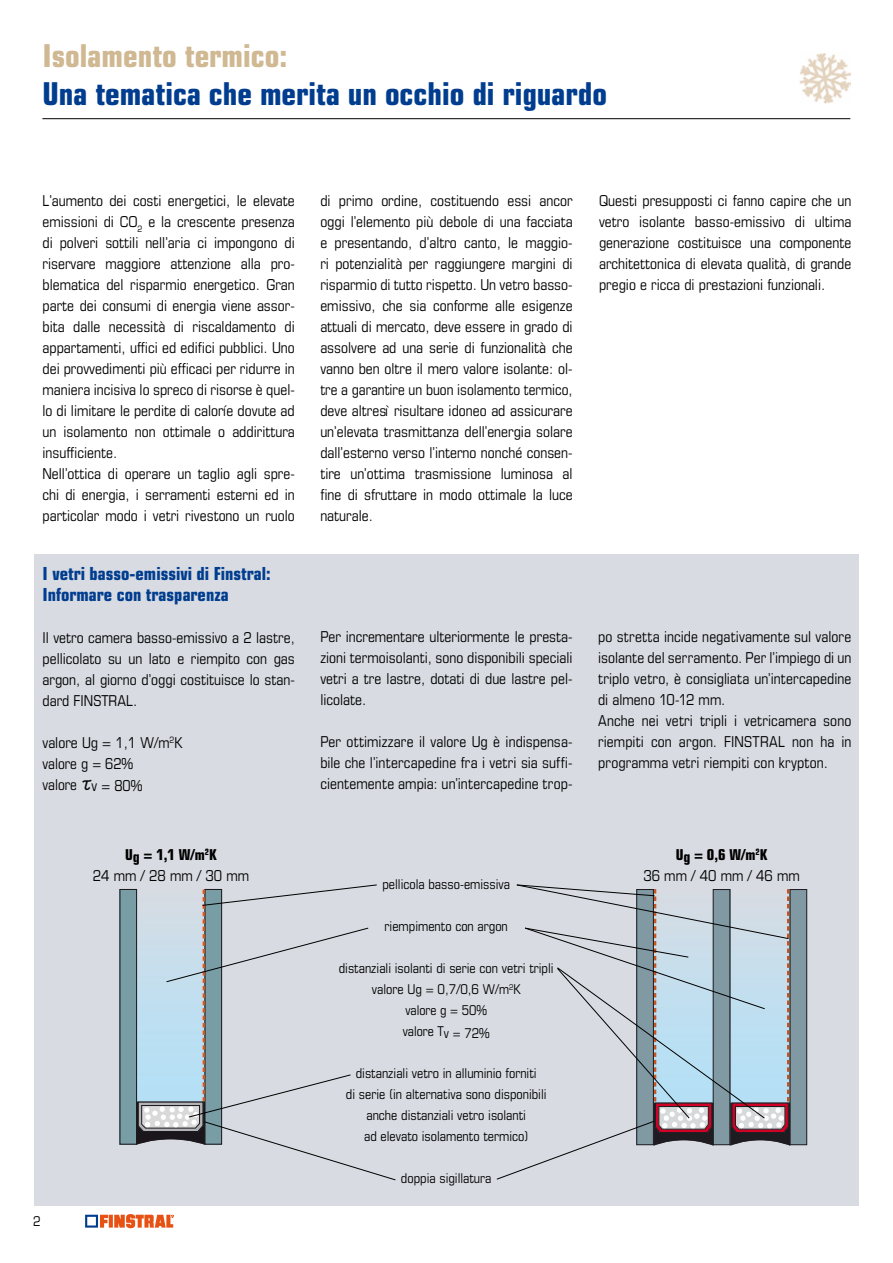
<style>
.page{position:relative;width:893px;height:1263px;background:#fff}
.page>*{position:absolute;margin:0;border:0;box-sizing:border-box;transform-origin:0 0}
.t1{font:700 condensed 31.5px "Eurostile";color:#003d8f}
.t2{font:700 condensed 31.5px "Eurostile";color:#cfb892}
.t3{font:700 condensed 18px/21px "Eurostile";color:#003d8f}
.t4{font:condensed 15px/21px "Eurostile";color:#000;text-align:justify}
.t5{font:condensed 13.5px/21px "Eurostile";color:#000;text-align:center}
.s1{font-family:"Osaka";font-stretch:normal;font-size:19.5px}
.s2{font-weight:700}
</style>
<div class="page">
<svg style="left:109px;top:1215px;width:4px;height:12px"></svg>
<svg style="left:114px;top:1214px;width:60px;height:15px"></svg>
<svg style="left:85px;top:1215px;width:23px;height:12px"></svg>
<div style="left:34px;top:554px;width:825px;height:652px;background:#d8dbe1"></div>
<div style="left:120px;top:889px;width:17px;height:255px;background:#789da5"></div>
<div style="left:120px;top:889px;width:17px;height:255px;border:1px solid #1a161b"></div>
<div style="left:790px;top:889px;width:17px;height:256px;background:#8099a3"></div>
<div style="left:790px;top:889px;width:17px;height:256px;border:1px solid #1e1c21"></div>
<hr style="left:42px;top:118px;width:808px;height:1px;background:#000">
<img style="left:799px;top:53px;width:51px;height:51px">
<svg style="left:137px;top:884px;width:259px;height:297px"></svg>
<svg style="left:496px;top:884px;width:294px;height:296px"></svg>
<h1 class="t2" style="left:43px;top:36px;width:246px">Isolamento termico:</h1>
<h1 class="t1" style="left:43px;top:74px;width:566px">Una tematica che merita un occhio di riguardo</h1>
<p class="t4" style="left:43px;top:189px;width:254px;text-align:left">L’aumento dei costi energetici, le elevate emissioni di CO<sub>2</sub> e la crescente presenza di polveri sottili nell’aria ci impongono di riservare maggiore attenzione alla pro&shy;blematica del risparmio energetico. Gran parte dei consumi di energia viene assor&shy;bita dalle necessità di riscaldamento di appartamenti, uffici ed edifici pubblici. Uno dei provvedimenti più efficaci per ridurre in maniera incisiva lo spreco di risorse è quel&shy;lo di limitare le perdite di caloríe dovute ad un isolamento non ottimale o addirittura insufficiente.<br>Nell’ottica di operare un taglio agli spre&shy;chi di energia, i serramenti esterni ed in particolar modo i vetri rivestono un ruolo</p>
<p class="t4" style="left:320px;top:189px;width:254px">di primo ordine, costituendo essi ancor oggi l’elemento più debole di una facciata e presentando, d’altro canto, le maggio&shy;ri potenzialità per raggiungere margini di risparmio di tutto rispetto. Un vetro basso&shy;emissivo, che sia conforme alle esigenze attuali di mercato, deve essere in grado di assolvere ad una serie di funzionalità che vanno ben oltre il mero valore isolante: ol&shy;tre a garantire un buon isolamento termico, deve altresì risultare idoneo ad assicurare un’elevata trasmittanza dell’energia solare dall’esterno verso l’interno nonché consen&shy;tire un’ottima trasmissione luminosa al fine di sfruttare in modo ottimale la luce naturale.</p>
<p class="t4" style="left:599px;top:189px;width:254px">Questi presupposti ci fanno capire che un vetro isolante basso-emissivo di ultima generazione costituisce una componente architettonica di elevata qualità, di grande pregio e ricca di prestazioni funzionali.</p>
<p class="t3" style="left:43px;top:562px;width:230px">I vetri basso-emissivi di Finstral:<br>Informare con trasparenza</p>
<p class="t4" style="left:43px;top:626px;width:254px">Il vetro camera basso-emissivo a 2 lastre, pellicolato su un lato e riempito con gas argon, al giorno d’oggi costituisce lo stan&shy;dard FINSTRAL.</p>
<p class="t4" style="left:43px;top:731px;width:141px;text-align:left">valore Ug = 1,1 W/m<sup>2</sup>K valore g = 62% valore<span class="s1">τ</span>v = 80%</p>
<p class="t4" style="left:320px;top:626px;width:254px">Per incrementare ulteriormente le presta&shy;zioni termoisolanti, sono disponibili speciali vetri a tre lastre, dotati di due lastre pel&shy;licolate.</p>
<p class="t4" style="left:320px;top:731px;width:254px">Per ottimizzare il valore Ug è indispensa&shy;bile che l’intercapedine fra i vetri sia suffi&shy;cientemente ampia: un’intercapedine trop-</p>
<p class="t4" style="left:598px;top:626px;width:255px;text-align:left">po stretta incide negativamente sul valore isolante del serramento. Per l’impiego di un triplo vetro, è consigliata un’intercapedine di almeno 10-12 mm.<br>Anche nei vetri tripli i vetricamera sono riempiti con argon. FINSTRAL non ha in programma vetri riempiti con krypton.</p>
<p class="t5" style="left:33px;top:1210px;width:9px">2</p>
<p class="t4" style="left:93px;top:844px;width:158px;text-align:center"><span class="s2">Ug = 1,1 W/m</span><sup>2</sup><span class="s2">K<br></span>24 mm / 28 mm / 30 mm</p>
<p class="t4" style="left:643px;top:844px;width:158px;text-align:center"><span class="s2">Ug = 0,6 W/m</span><sup>2</sup><span class="s2">K<br></span>36 mm / 40 mm / 46 mm</p>
<p class="t5" style="left:382px;top:874px;width:129px">pellicola basso-emissiva</p>
<p class="t5" style="left:385px;top:916px;width:125px">riempimento con argon</p>
<p class="t5" style="left:339px;top:958px;width:216px">distanziali isolanti di serie con vetri tripli valore Ug = 0,7/0,6 W/m<sup>2</sup>K<br>valore g = 50%<br>valore Tv = 72%</p>
<p class="t5" style="left:346px;top:1063px;width:202px">distanziali vetro in alluminio forniti<br>di serie (in alternativa sono disponibili anche distanziali vetro isolanti<br>ad elevato isolamento termico)</p>
<p class="t5" style="left:401px;top:1168px;width:92px">doppia sigillatura</p>
</div>
